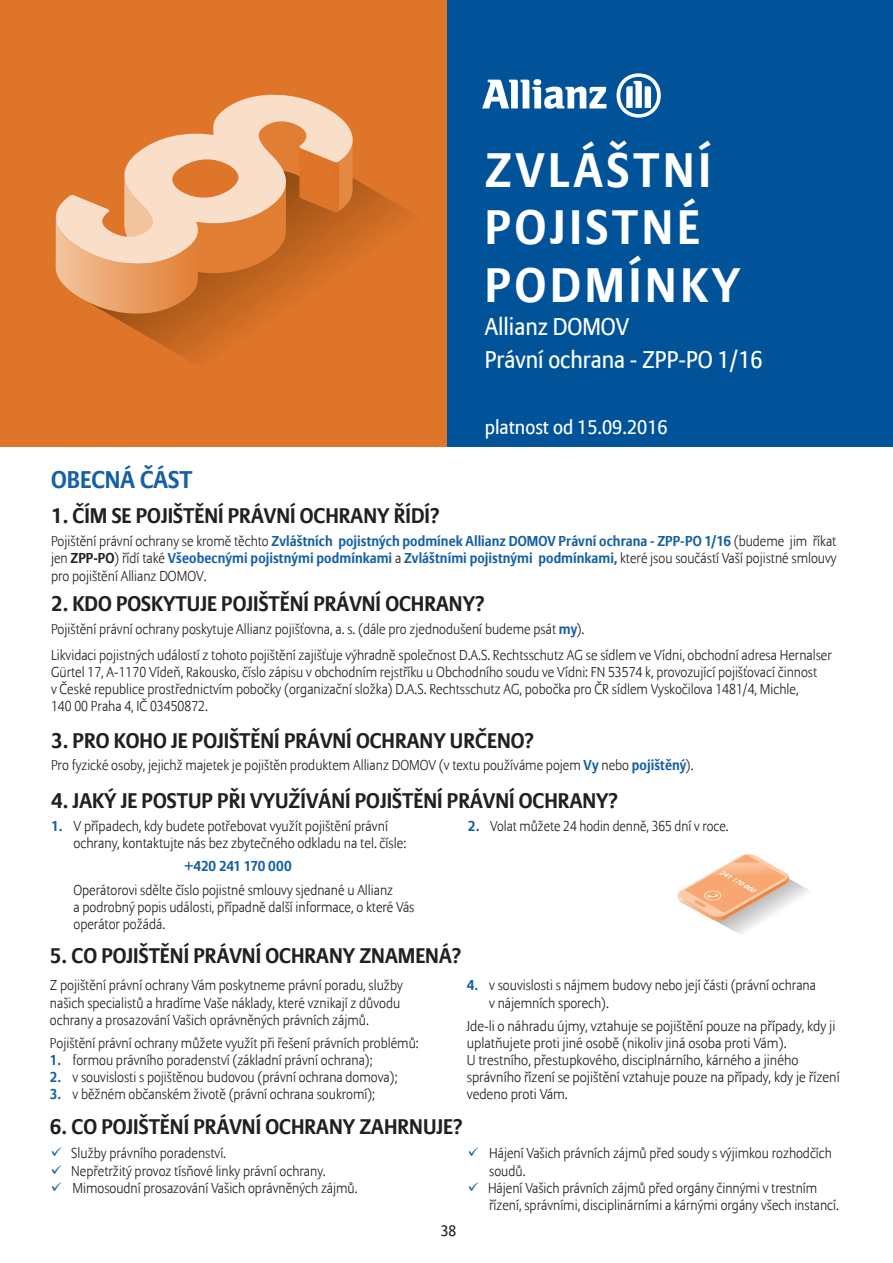
<style>
.page{position:relative;width:893px;height:1263px;background:#fff}
.page>*{position:absolute;margin:0;border:0;box-sizing:border-box;transform-origin:0 0}
.t1{font:700 48px/57.6px "Allianz Sans";letter-spacing:.08em;color:#fff}
.t2{font:24px/33px "Allianz Sans";color:#fff}
.t3{font:700 24px "Allianz Sans";color:#1560a5}
.t4{font:700 21px "Allianz Sans";color:#231f20}
.t5{font:19.5px "Allianz Sans";color:#fff}
.t6{font:15px "Allianz Sans";color:#231f20}
.t7{font:300 14.25px/17.1px "Allianz Sans";color:#231f20}
.t8{font:700 14.25px/17.1px "Allianz Sans";letter-spacing:.005em;color:#1560a5;text-align:justify}
.t9{font:300 14.25px "Allianz Sans";color:#231f20;scale:.95 1}
.t10{font:700 14.25px "Allianz Sans";letter-spacing:-.015em;color:#1560a5}
.s1{font-weight:300;color:#231f20}
.s2{color:#231f20}
.s3{font-weight:700;color:#1560a5}
</style>
<div class="page">
<div style="left:446px;top:0;width:447px;height:446px;background:#015399"></div>
<div style="left:0;top:0;width:446px;height:446px;background:#df7529"></div>
<svg style="left:115px;top:182px;width:296px;height:180px"></svg>
<svg style="left:56px;top:268px;width:297px;height:50px"></svg>
<svg style="left:55px;top:94px;width:305px;height:174px"></svg>
<svg style="left:482px;top:79px;width:124px;height:30px"></svg>
<svg style="left:616px;top:73px;width:45px;height:45px"></svg>
<svg style="left:677px;top:854px;width:133px;height:80px"></svg>
<h1 class="t1" style="left:485px;top:143px;width:257px">ZVLÁŠTNÍ<br>POJISTNÉ<br>PODMÍNKY</h1>
<h2 class="t2" style="left:485px;top:311px;width:279px">Allianz DOMOV<br>Právní ochrana - ZPP-PO 1/16</h2>
<h2 class="t3" style="left:51px;top:465px;width:143px">OBECNÁ ČÁST</h2>
<h3 class="t5" style="left:485px;top:416px;width:184px">platnost od 15.09.2016</h3>
<h3 class="t4" style="left:51px;top:503px;width:390px">1. ČÍM SE POJIŠTĚNÍ PRÁVNÍ OCHRANY ŘÍDÍ?</h3>
<p class="t8" style="left:51px;top:533px;width:787px"><span class="s1">Pojištění právní ochrany se kromě těchto</span> Zvláštních pojistných podmínek Allianz DOMOV Právní ochrana - ZPP-PO 1/16 <span class="s1">(budeme jim říkat jen</span> <span class="s2">ZPP-PO</span><span class="s1">) řídí také</span> Všeobecnými pojistnými podmínkami <span class="s1">a</span> Zvláštními pojistnými podmínkami, <span class="s1">které jsou součástí Vaší pojistné smlouvy pro pojištění Allianz DOMOV.</span></p>
<h3 class="t4" style="left:51px;top:590px;width:436px">2. KDO POSKYTUJE POJIŠTĚNÍ PRÁVNÍ OCHRANY?</h3>
<p class="t7" style="left:51px;top:617px;width:782px;line-height:25.7px">Pojištění právní ochrany poskytuje Allianz pojišťovna, a. s. (dále pro zjednodušení budeme psát <span class="s3">my</span>).<br>Likvidaci pojistných událostí z tohoto pojištění zajišťuje výhradně společnost D.A.S. Rechtsschutz AG se sídlem ve Vídni, obchodní adresa Hernalser</p>
<p class="t7" style="left:51px;top:664px;width:768px">Gürtel 17, A-1170 Vídeň, Rakousko, číslo zápisu v obchodním rejstříku u Obchodního soudu ve Vídni: FN 53574 k, provozující pojišťovací činnost v České republice prostřednictvím pobočky (organizační složka) D.A.S. Rechtsschutz AG, pobočka pro ČR sídlem Vyskočilova 1481/4, Michle,<br>140 00 Praha 4, IČ 03450872.</p>
<h3 class="t4" style="left:51px;top:727px;width:485px">3. PRO KOHO JE POJIŠTĚNÍ PRÁVNÍ OCHRANY URČENO?</h3>
<p class="t7" style="left:51px;top:757px;width:644px">Pro fyzické osoby, jejichž majetek je pojištěn produktem Allianz DOMOV (v textu používáme pojem <span class="s3">Vy</span> nebo <span class="s3">pojištěný</span>).</p>
<h3 class="t4" style="left:51px;top:787px;width:569px">4. JAKÝ JE POSTUP PŘI VYUŽÍVÁNÍ POJIŠTĚNÍ PRÁVNÍ OCHRANY?</h3>
<p class="t7" style="left:74px;top:818px;width:334px;text-indent:-22px"><span class="s3">1.</span> V případech, kdy budete potřebovat využít pojištění právní ochrany, kontaktujte nás bez zbytečného odkladu na tel. čísle:</p>
<p class="t10" style="left:184px;top:857px;width:109px">+420 241 170 000</p>
<p class="t7" style="left:74px;top:882px;width:342px">Operátorovi sdělte číslo pojistné smlouvy sjednané u Allianz<br>a podrobný popis události, případně další informace, o které Vás operátor požádá.</p>
<p class="t9" style="left:468px;top:817px;width:276px"><span class="s3">2.</span> Volat můžete 24 hodin denně, 365 dní v roce.</p>
<h3 class="t4" style="left:50px;top:943px;width:413px">5. CO POJIŠTĚNÍ PRÁVNÍ OCHRANY ZNAMENÁ?</h3>
<p class="t7" style="left:50px;top:977px;width:354px">Z pojištění právní ochrany Vám poskytneme právní poradu, služby našich specialistů a hradíme Vaše náklady, které vznikají z důvodu ochrany a prosazování Vašich oprávněných právních zájmů.</p>
<p class="t7" style="left:50px;top:1035px;width:370px">Pojištění právní ochrany můžete využít při řešení právních problémů:</p>
<p class="t7" style="left:50px;top:1052px;width:324px"><span class="s3">1.</span> formou právního poradenství (základní právní ochrana);</p>
<p class="t7" style="left:50px;top:1069px;width:349px"><span class="s3">2.</span> v souvislosti s pojištěnou budovou (právní ochrana domova);</p>
<p class="t7" style="left:50px;top:1086px;width:327px"><span class="s3">3.</span> v běžném občanském životě (právní ochrana soukromí);</p>
<p class="t7" style="left:489px;top:977px;width:328px;text-indent:-23px"><span class="s3">4.</span> v souvislosti s nájmem budovy nebo její části (právní ochrana v nájemních sporech).</p>
<p class="t7" style="left:467px;top:1018px;width:374px">Jde-li o náhradu újmy, vztahuje se pojištění pouze na případy, kdy ji uplatňujete proti jiné osobě (nikoliv jiná osoba proti Vám).<br>U trestního, přestupkového, disciplnárního, kárného a jiného správního řízení se pojištění vztahuje pouze na případy, kdy je řízení vedeno proti Vám.</p>
<h3 class="t4" style="left:50px;top:1113px;width:415px">6. CO POJIŠTĚNÍ PRÁVNÍ OCHRANY ZAHRNUJE?</h3>
<p class="t7" style="left:50px;top:1145px;width:178px"><span class="s3">✓</span> Služby právního poradenství.</p>
<p class="t7" style="left:50px;top:1163px;width:277px"><span class="s3">✓</span> Nepřetržitý provoz tísňové linky právní ochrany.</p>
<p class="t7" style="left:50px;top:1180px;width:309px"><span class="s3">✓</span> Mimosoudní prosazování Vašich oprávněných zájmů.</p>
<p class="t7" style="left:489px;top:1145px;width:344px;text-indent:-22px"><span class="s3">✓</span> Hájení Vašich právních zájmů před soudy s výjimkou rozhodčích soudů.</p>
<p class="t7" style="left:489px;top:1180px;width:351px;text-indent:-22px"><span class="s3">✓</span> Hájení Vašich právních zájmů před orgány činnými v trestním řízení, správními, disciplinárními a kárnými orgány všech instancí.</p>
<p class="t6" style="left:441px;top:1221px;width:17px">38</p>
</div>
